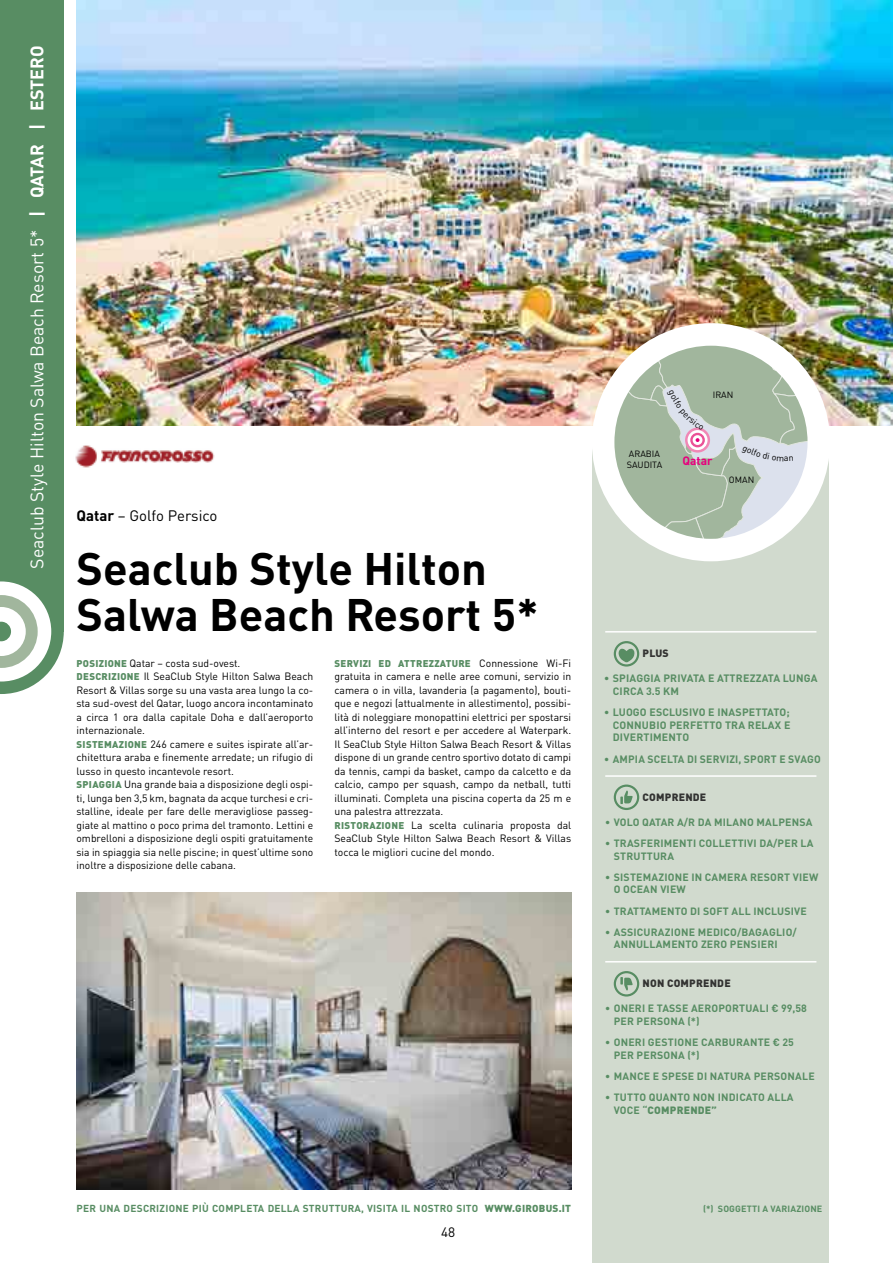
<style>
.page{position:relative;width:893px;height:1263px;background:#fff}
.page>*{position:absolute;margin:0;border:0;box-sizing:border-box;transform-origin:0 0}
.t1{font:700 45px/46.5px "DIN Pro";color:#000}
.t2{font:18px "DIN Pro";color:#fff}
.t3{font:700 18px "DIN Pro";color:#fff}
.t4{font:15px "DIN Pro";color:#000}
.t5{font:13.5px "DIN Pro";color:#000}
.t6{font:700 12px "DIN Pro";color:#e6007d}
.t7{font:700 10.65px/12.8px "DIN Pro";letter-spacing:.02em;color:#588d63}
.t8{font:10.5px/13.5px "DIN Pro";color:#000}
.t9{font:700 10.5px/12.6px "DIN Pro";letter-spacing:.02em;color:#588d63}
.t10{font:900 10.5px "DIN Pro";letter-spacing:.02em;color:#333332}
.t11{font:700 10.05px "DIN Pro";letter-spacing:.025em;color:#588d63}
.t12{font:900 9.75px "DIN Pro";letter-spacing:.03em;color:#588d63}
.t13{font:700 9px "DIN Pro";letter-spacing:.02em;color:#588d63}
.t14{font:9px/10.8px "DIN Pro";color:#000}
.s1{font-weight:700}
.s2{font-weight:900;font-size:9.75px;color:#588d63}
.s3{font-weight:400;font-size:10.5px;color:#000}
.s4{font-weight:900}
</style>
<div class="page">
<img style="left:77px;top:0;width:816px;height:425px">
<div style="left:592px;top:446px;width:237px;height:817px;background:#d1dace"></div>
<svg style="left:614px;top:784px;width:25px;height:26px"></svg>
<div style="left:616px;top:787px;width:21px;height:21px;background:#d1dace;border-radius:50%"></div>
<svg style="left:620px;top:790px;width:13px;height:14px"></svg>
<hr style="left:605px;top:775px;width:211px;height:2px;background:#fff">
<svg style="left:614px;top:971px;width:25px;height:25px"></svg>
<div style="left:616px;top:973px;width:21px;height:21px;background:#d1dace;border-radius:50%"></div>
<svg style="left:620px;top:977px;width:13px;height:14px"></svg>
<hr style="left:605px;top:961px;width:211px;height:1px;background:#fff">
<svg style="left:614px;top:641px;width:25px;height:25px"></svg>
<svg style="left:616px;top:643px;width:21px;height:21px"></svg>
<svg style="left:619px;top:648px;width:16px;height:15px"></svg>
<hr style="left:605px;top:631px;width:211px;height:1px;background:#fff">
<img style="left:77px;top:892px;width:494px;height:298px">
<img style="left:75px;top:445px;width:140px;height:23px">
<div style="left:592px;top:323px;width:238px;height:238px;border:22px solid #fff;border-radius:50%"></div>
<div style="left:0;top:0;width:64px;height:631px;background:#588d63"></div>
<svg style="left:0;top:581px;width:64px;height:113px"></svg>
<svg style="left:606px;top:337px;width:213px;height:213px"></svg>
<h2 class="t3" style="left:22px;top:130px;width:86px;rotate:-90deg">| ESTERO</h2>
<h2 class="t2" style="left:23px;top:569px;width:426px;rotate:-90deg">Seaclub Style Hilton Salwa Beach Resort 5* <span class="s1">| QATAR</span></h2>
<h3 class="t4" style="left:77px;top:504px;width:142px"><span class="s1">Qatar</span> – Golfo Persico</h3>
<p class="t14" style="left:713px;top:388px;width:22px">IRAN</p>
<p class="t14" style="left:627px;top:447px;width:37px">ARABIA<br>SAUDITA</p>
<p class="t6" style="left:682px;top:450px;width:32px">Qatar</p>
<p class="t14" style="left:784px;top:452px;width:6px">a</p>
<p class="t14" style="left:729px;top:474px;width:27px">OMAN</p>
<h1 class="t1" style="left:77px;top:540px;width:464px">Seaclub Style Hilton<br>Salwa Beach Resort 5*</h1>
<p class="t8" style="left:77px;top:655px;width:238px"><span class="s2">POSIZIONE</span> Qatar – costa sud-ovest.<br><span class="s2">DESCRIZIONE</span> Il SeaClub Style Hilton Salwa Beach Resort &amp; Villas sorge su una vasta area lungo la co&shy;sta sud-ovest del Qatar, luogo ancora incontaminato a circa 1 ora dalla capitale Doha e dall’aeroporto internazionale.<br><span class="s2">SISTEMAZIONE</span> 246 camere e suites ispirate all’ar&shy;chitettura araba e finemente arredate; un rifugio di lusso in questo incantevole resort.<br><span class="s2">SPIAGGIA</span> Una grande baia a disposizione degli ospi&shy;ti, lunga ben 3,5 km, bagnata da acque turchesi e cri&shy;stalline, ideale per fare delle meravigliose passeg&shy;giate al mattino o poco prima del tramonto. Lettini e ombrelloni a disposizione degli ospiti gratuitamente sia in spiaggia sia nelle piscine; in quest’ultime sono inoltre a disposizione delle cabana.</p>
<p class="t12" style="left:335px;top:655px;width:238px">SERVIZI ED ATTREZZATURE <span class="s3">Connessione Wi-Fi</span></p>
<p class="t10" style="left:643px;top:644px;width:28px">PLUS</p>
<p class="t8" style="left:334px;top:668px;width:238px">gratuita in camera e nelle aree comuni, servizio in camera o in villa, lavanderia (a pagamento), bouti&shy;que e negozi (attualmente in allestimento), possibi&shy;lità di noleggiare monopattini elettrici per spostarsi all’interno del resort e per accedere al Waterpark.<br>Il SeaClub Style Hilton Salwa Beach Resort &amp; Villas dispone di un grande centro sportivo dotato di campi da tennis, campi da basket, campo da calcetto e da calcio, campo per squash, campo da netball, tutti illuminati. Completa una piscina coperta da 25 m e una palestra attrezzata.<br><span class="s2">RISTORAZIONE</span> La scelta culinaria proposta dal SeaClub Style Hilton Salwa Beach Resort &amp; Villas tocca le migliori cucine del mondo.</p>
<p class="t7" style="left:613px;top:670px;width:206px;text-indent:-9px">• SPIAGGIA PRIVATA E ATTREZZATA LUNGA<br>CIRCA 3.5 KM</p>
<p class="t7" style="left:613px;top:704px;width:179px;text-align:justify;text-indent:-9px">• LUOGO ESCLUSIVO E INASPETTATO; CONNUBIO PERFETTO TRA RELAX E DIVERTIMENTO</p>
<p class="t7" style="left:604px;top:751px;width:218px">• AMPIA SCELTA DI SERVIZI, SPORT E SVAGO</p>
<p class="t10" style="left:643px;top:788px;width:65px">COMPRENDE</p>
<p class="t9" style="left:605px;top:815px;width:209px">• VOLO QATAR A/R DA MILANO MALPENSA</p>
<p class="t9" style="left:614px;top:836px;width:201px;text-indent:-9px">• TRASFERIMENTI COLLETTIVI DA/PER LA<br>STRUTTURA</p>
<p class="t9" style="left:614px;top:869px;width:206px;text-indent:-9px">• SISTEMAZIONE IN CAMERA RESORT VIEW<br>O OCEAN VIEW</p>
<p class="t9" style="left:605px;top:903px;width:203px">• TRATTAMENTO DI SOFT ALL INCLUSIVE</p>
<p class="t9" style="left:614px;top:924px;width:185px;text-indent:-9px">• ASSICURAZIONE MEDICO/BAGAGLIO/<br>ANNULLAMENTO ZERO PENSIERI</p>
<p class="t10" style="left:643px;top:974px;width:90px">NON COMPRENDE</p>
<p class="t9" style="left:614px;top:1001px;width:195px;text-indent:-9px">• ONERI E TASSE AEROPORTUALI € 99,58<br>PER PERSONA (*)</p>
<p class="t9" style="left:614px;top:1035px;width:182px;text-indent:-9px">• ONERI GESTIONE CARBURANTE € 25<br>PER PERSONA (*)</p>
<p class="t9" style="left:605px;top:1068px;width:211px">• MANCE E SPESE DI NATURA PERSONALE</p>
<p class="t9" style="left:614px;top:1090px;width:181px;text-indent:-9px">• TUTTO QUANTO NON INDICATO ALLA<br>VOCE “<span class="s4">COMPRENDE”</span></p>
<p class="t11" style="left:77px;top:1200px;width:496px">PER UNA DESCRIZIONE PIÙ COMPLETA DELLA STRUTTURA, VISITA IL NOSTRO SITO <span class="s4">WWW.GIROBUS.IT</span></p>
<p class="t13" style="left:703px;top:1201px;width:121px">(*) SOGGETTI A VARIAZIONE</p>
<p class="t5" style="left:441px;top:1222px;width:16px">48</p>
</div>
